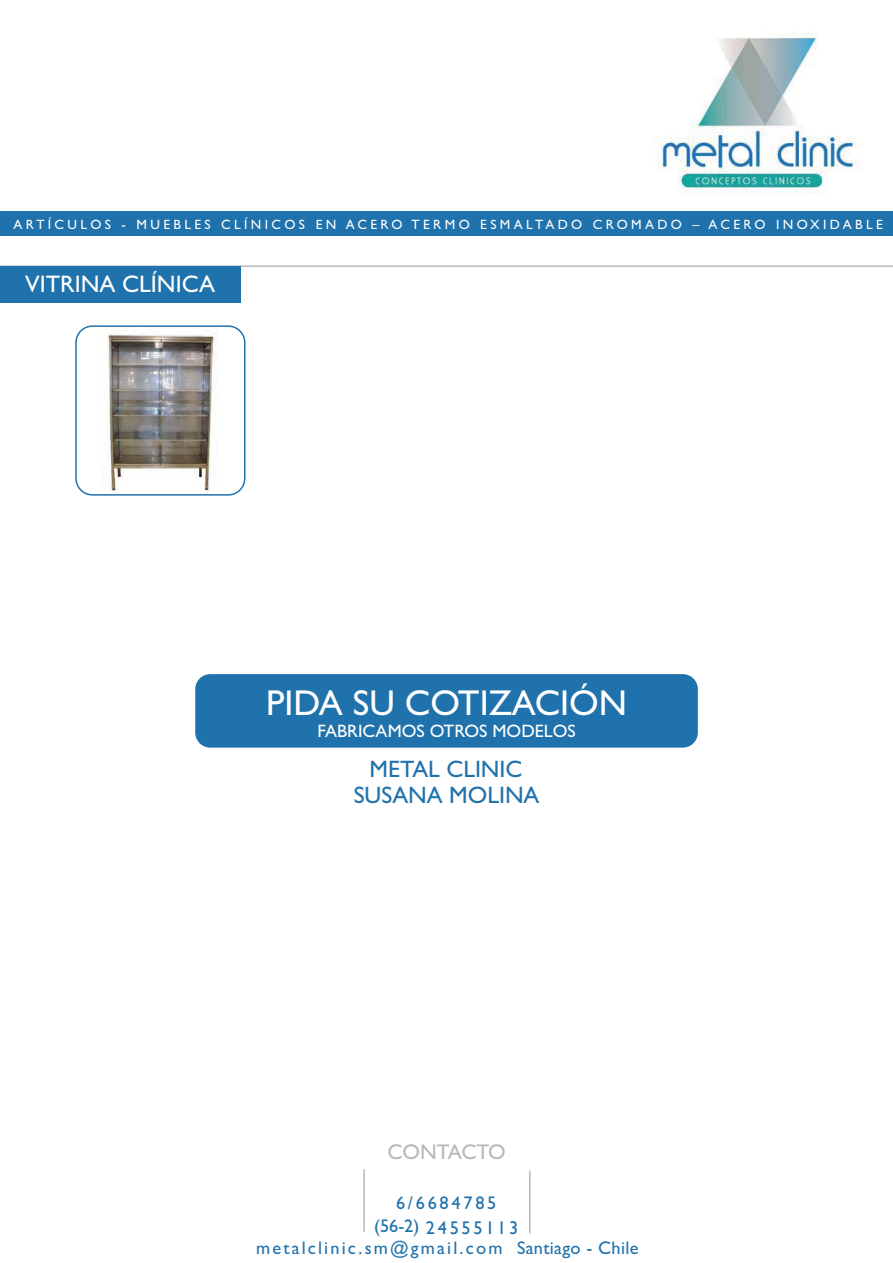
<style>
.page{position:relative;width:893px;height:1263px;background:#fff}
.page>*{position:absolute;margin:0;border:0;box-sizing:border-box;transform-origin:0 0}
.t1{font:36px "Gill Sans";color:#fff}
.t2{font:24px "Gill Sans";color:#fff}
.t3{font:23.85px "Gill Sans";color:#2072ac}
.t4{font:21.3px "Gill Sans";color:#b6b9bc}
.t5{font:18.3px "Gill Sans";letter-spacing:.12em;color:#2072ac}
.t6{font:18.3px/24.9px "Gill Sans";letter-spacing:.15em;color:#2072ac;text-align:center}
.t7{font:18px "Gill Sans";color:#fff}
.t8{font:13.5px "Gill Sans";letter-spacing:.25em;color:#fff}
</style>
<div class="page">
<div style="left:0;top:211px;width:893px;height:25px;background:#2072ac"></div>
<img style="left:654px;top:32px;width:208px;height:161px">
<hr style="left:363px;top:1169px;width:2px;height:63px;background:#b6b9bc">
<hr style="left:529px;top:1171px;width:1px;height:62px;background:#b6b9bc">
<hr style="left:0;top:265px;width:893px;height:2px;background:#b6b9bc">
<img style="left:107px;top:333px;width:110px;height:159px">
<div style="left:75px;top:325px;width:170px;height:171px;border:2px solid #2072ac;border-radius:17px"></div>
<div style="left:195px;top:674px;width:503px;height:74px;background:#2072ac;border-radius:15px"></div>
<div style="left:0;top:266px;width:241px;height:37px;background:#2072ac"></div>
<p class="t8" style="left:14px;top:216px;width:871px">ARTÍCULOS - MUEBLES CLÍNICOS EN ACERO TERMO ESMALTADO CROMADO – ACERO INOXIDABLE</p>
<h2 class="t2" style="left:25px;top:270px;width:191px">VITRINA CLÍNICA</h2>
<h1 class="t1" style="left:266px;top:681px;width:362px">PIDA SU COTIZACIÓN</h1>
<h3 class="t7" style="left:317px;top:720px;width:260px">FABRICAMOS OTROS MODELOS</h3>
<h3 class="t3" style="left:370px;top:755px;width:154px">METAL CLINIC</h3>
<h3 class="t3" style="left:354px;top:781px;width:187px">SUSANA MOLINA</h3>
<h3 class="t4" style="left:387px;top:1139px;width:120px">CONTACTO</h3>
<h3 class="t6" style="left:374px;top:1190px;width:146px">6/6684785 (56-2) 24555113</h3>
<h3 class="t5" style="left:256px;top:1237px;width:384px">metalclinic.sm@gmail.com Santiago - Chile</h3>
</div>
